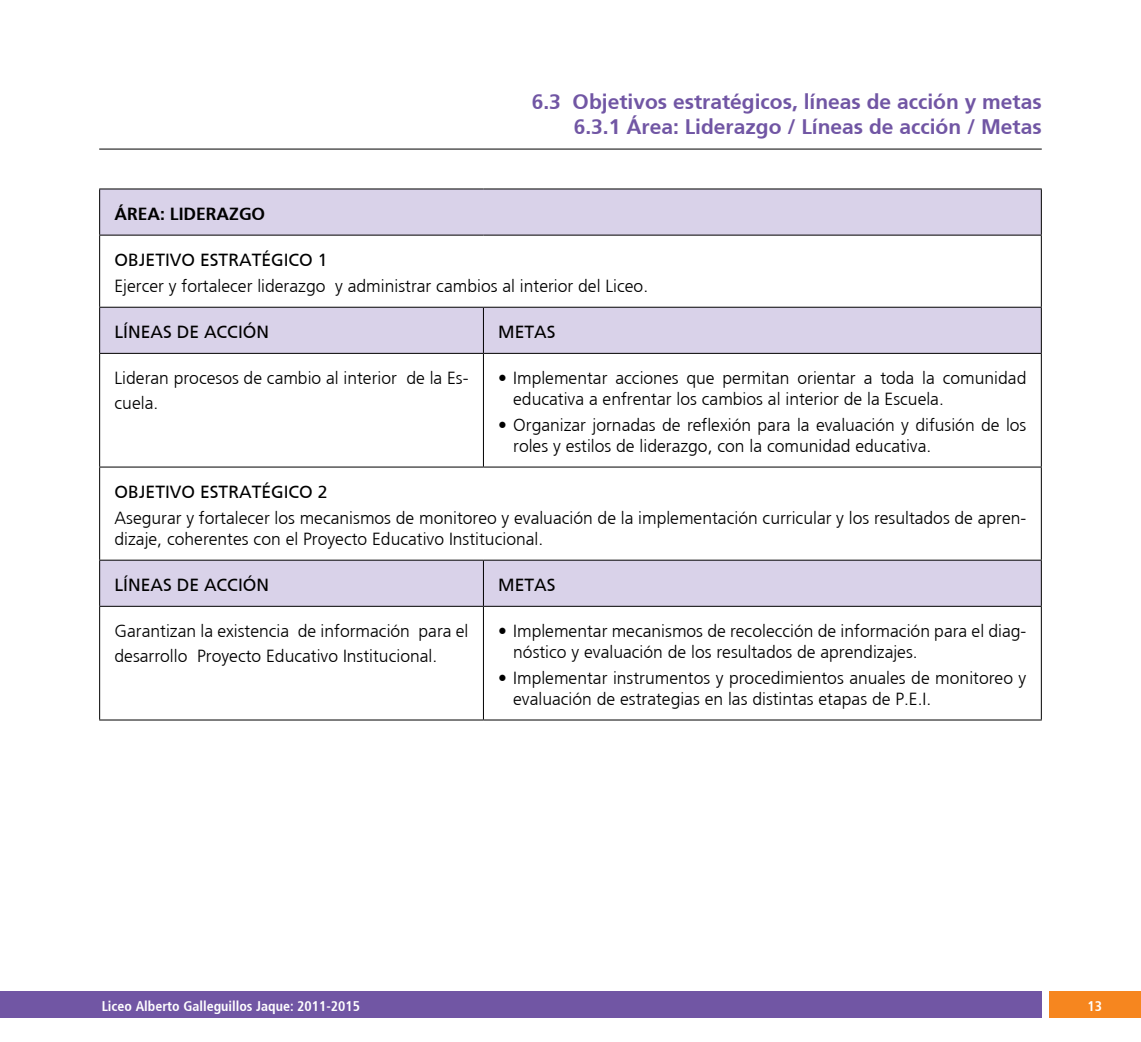
<style>
.page{position:relative;width:1141px;height:1042px;background:#fff}
.page>*{position:absolute;margin:0;border:0;box-sizing:border-box;transform-origin:0 0}
.t1{font:700 21px/25.2px "Frutiger";color:#7156a4;text-align:right}
.t2{font:300 17.5px/21px "Frutiger";color:#000}
.t3{font:17.5px "Frutiger Roman";color:#000}
.t4{font:700 17.5px "Frutiger";color:#000}
.t5{font:14px "Frutiger Bold Cn";color:#fff}
</style>
<div class="page">
<hr style="left:99px;top:149px;width:943px;height:1px;background:#000">
<svg style="left:100px;top:190px;width:941px;height:416px"></svg>
<hr style="left:99px;top:189px;width:384px;height:1px;background:#000">
<hr style="left:483px;top:189px;width:559px;height:1px;background:#000">
<hr style="left:99px;top:235px;width:384px;height:1px;background:#000">
<hr style="left:483px;top:235px;width:559px;height:1px;background:#000">
<hr style="left:99px;top:307px;width:384px;height:1px;background:#000">
<hr style="left:483px;top:307px;width:559px;height:1px;background:#000">
<hr style="left:99px;top:353px;width:384px;height:1px;background:#000">
<hr style="left:483px;top:353px;width:559px;height:1px;background:#000">
<hr style="left:99px;top:467px;width:384px;height:1px;background:#000">
<hr style="left:483px;top:467px;width:559px;height:1px;background:#000">
<hr style="left:99px;top:560px;width:384px;height:1px;background:#000">
<hr style="left:483px;top:560px;width:559px;height:1px;background:#000">
<hr style="left:99px;top:606px;width:384px;height:1px;background:#000">
<hr style="left:483px;top:606px;width:559px;height:1px;background:#000">
<hr style="left:99px;top:719px;width:384px;height:1px;background:#000">
<hr style="left:483px;top:719px;width:559px;height:1px;background:#000">
<hr style="left:99px;top:189px;width:1px;height:46px;background:#000">
<hr style="left:99px;top:236px;width:1px;height:71px;background:#000">
<hr style="left:99px;top:308px;width:1px;height:45px;background:#000">
<hr style="left:99px;top:354px;width:1px;height:113px;background:#000">
<hr style="left:99px;top:467px;width:1px;height:93px;background:#000">
<hr style="left:99px;top:560px;width:1px;height:46px;background:#000">
<hr style="left:99px;top:607px;width:1px;height:112px;background:#000">
<hr style="left:1041px;top:189px;width:1px;height:46px;background:#000">
<hr style="left:1041px;top:236px;width:1px;height:71px;background:#000">
<hr style="left:483px;top:308px;width:1px;height:45px;background:#000">
<hr style="left:1041px;top:308px;width:1px;height:45px;background:#000">
<hr style="left:483px;top:354px;width:1px;height:113px;background:#000">
<hr style="left:1041px;top:354px;width:1px;height:113px;background:#000">
<hr style="left:1041px;top:467px;width:1px;height:93px;background:#000">
<hr style="left:483px;top:560px;width:1px;height:46px;background:#000">
<hr style="left:1041px;top:560px;width:1px;height:46px;background:#000">
<hr style="left:483px;top:607px;width:1px;height:112px;background:#000">
<hr style="left:1041px;top:607px;width:1px;height:112px;background:#000">
<div style="left:0;top:991px;width:1042px;height:26px;background:#7156a4"></div>
<div style="left:1049px;top:991px;width:92px;height:26px;background:#f6861f"></div>
<p class="t1" style="left:532px;top:89px;width:511px">6.3 Objetivos estratégicos, líneas de acción y metas<br>6.3.1 Área: Liderazgo / Líneas de acción / Metas</p>
<p class="t4" style="left:115px;top:204px;width:138px">Área: Li derazgo</p>
<p class="t3" style="left:115px;top:250px;width:214px">OBJETIVO ESTRATÉGICO 1</p>
<p class="t2" style="left:115px;top:276px;width:535px">Ejercer y fortalecer liderazgo y administrar cambios al interior del Liceo.</p>
<p class="t3" style="left:115px;top:322px;width:156px">LÍNEAS DE ACCIÓN</p>
<p class="t3" style="left:498px;top:322px;width:59px">METAS</p>
<p class="t2" style="left:115px;top:365px;width:355px;line-height:25.2px">Lideran procesos de cambio al interior de la Es&shy;cuela.</p>
<p class="t2" style="left:513px;top:368px;width:515px;text-indent:-15px">• Implementar acciones que permitan orientar a toda la comunidad educativa a enfrentar los cambios al interior de la Escuela.</p>
<p class="t2" style="left:513px;top:414px;width:515px;text-indent:-15px">• Organizar jornadas de reflexión para la evaluación y difusión de los roles y estilos de liderazgo, con la comunidad educativa.</p>
<p class="t3" style="left:115px;top:482px;width:214px">OBJETIVO ESTRATÉGICO 2</p>
<p class="t2" style="left:115px;top:508px;width:913px">Asegurar y fortalecer los mecanismos de monitoreo y evaluación de la implementación curricular y los resultados de apren&shy;dizaje, coherentes con el Proyecto Educativo Institucional.</p>
<p class="t3" style="left:115px;top:575px;width:156px">LÍNEAS DE ACCIÓN</p>
<p class="t3" style="left:498px;top:575px;width:59px">METAS</p>
<p class="t2" style="left:115px;top:618px;width:355px;line-height:25.2px">Garantizan la existencia de información para el desarrollo Proyecto Educativo Institucional.</p>
<p class="t2" style="left:513px;top:620px;width:515px;text-indent:-15px">• Implementar mecanismos de recolección de información para el diag&shy;nóstico y evaluación de los resultados de aprendizajes.</p>
<p class="t2" style="left:513px;top:667px;width:515px;text-indent:-15px">• Implementar instrumentos y procedimientos anuales de monitoreo y evaluación de estrategias en las distintas etapas de P.E.I.</p>
<p class="t5" style="left:102px;top:997px;width:260px">Liceo Alberto Galleguillos Jaque: 2011-2015</p>
<p class="t5" style="left:1088px;top:997px;width:16px">13</p>
</div>
